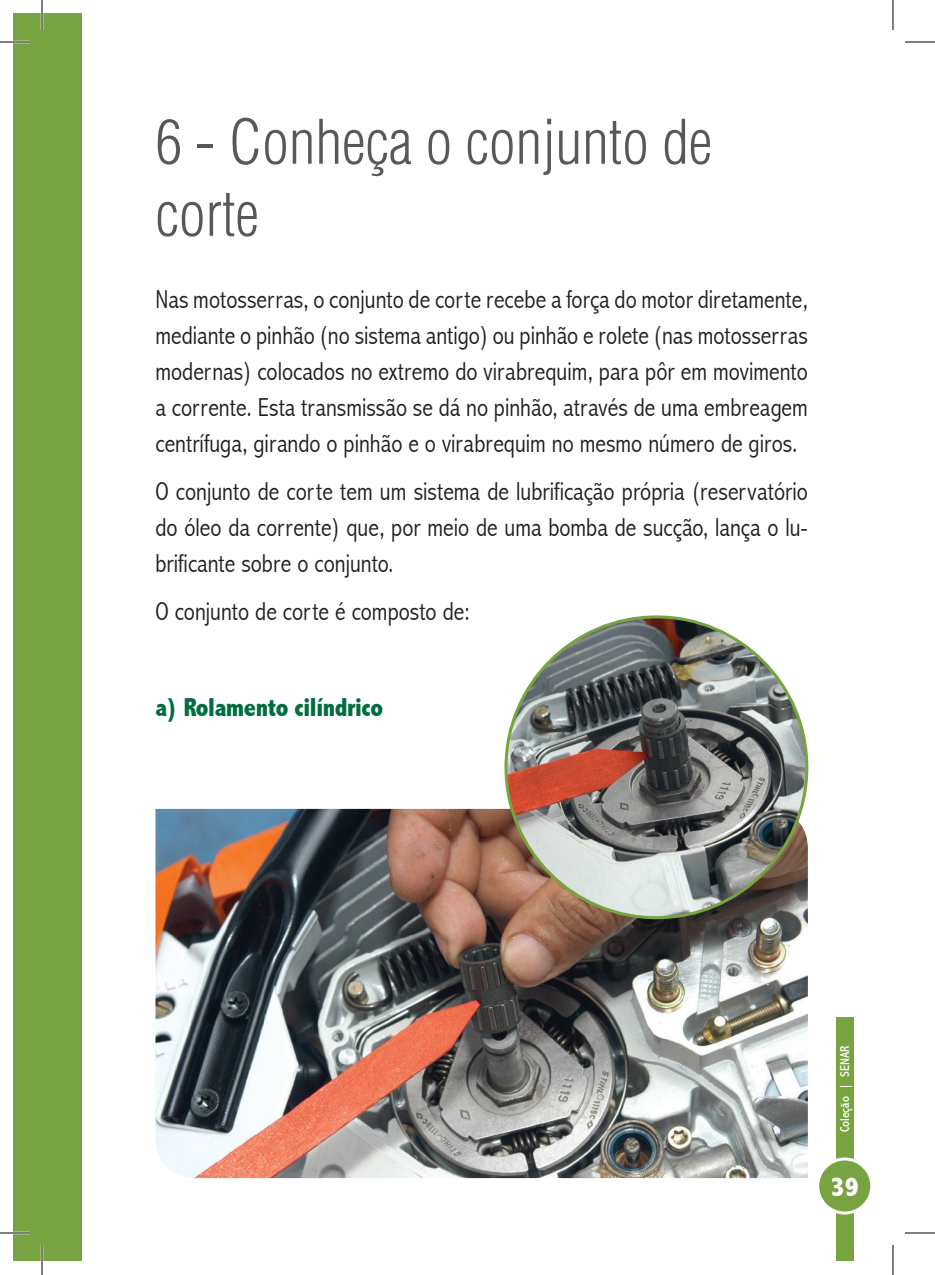
<style>
.page{position:relative;width:935px;height:1275px;background:#fff}
.page>*{position:absolute;margin:0;border:0;box-sizing:border-box;transform-origin:0 0}
.t1{font:300 condensed 60px/72px "Helvetica LT Std";color:#57585a}
.t2{font:800 condensed 28px "Abadi";color:#fff}
.t3{font:300 condensed 26px/36px "Abadi";color:#231f20;text-align:justify}
.t4{font:800 condensed 26px "Abadi";letter-spacing:-.015em;color:#026e3f}
.t5{font:condensed 13px "Abadi";color:#fff}
</style>
<div class="page">
<div style="left:836px;top:1017px;width:17px;height:244px;background:#78a341"></div>
<div style="left:817px;top:1159px;width:54px;height:54px;background:#78a341;border-radius:50%"></div>
<div style="left:816px;top:1157px;width:57px;height:57px;border:3px solid #fff;border-radius:50%"></div>
<div style="left:14px;top:14px;width:28px;height:1247px;background:#78a341"></div>
<div style="left:42px;top:14px;width:40px;height:1247px;background:#78a341"></div>
<img style="left:155px;top:809px;width:652px;height:369px">
<img style="left:506px;top:617px;width:300px;height:300px;border-radius:150px">
<hr style="left:0;top:41px;width:30px;height:2px;background:#fff">
<hr style="left:0;top:1231px;width:30px;height:3px;background:#fff">
<hr style="left:41px;top:0;width:2px;height:30px;background:#fff">
<hr style="left:41px;top:1245px;width:2px;height:30px;background:#fff">
<hr style="left:0;top:42px;width:30px;height:1px;background:#000">
<hr style="left:904px;top:42px;width:30px;height:1px;background:#000">
<hr style="left:0;top:1232px;width:30px;height:1px;background:#000">
<hr style="left:904px;top:1232px;width:30px;height:1px;background:#000">
<hr style="left:42px;top:0;width:1px;height:30px;background:#000">
<hr style="left:42px;top:1245px;width:1px;height:30px;background:#000">
<hr style="left:892px;top:0;width:1px;height:30px;background:#000">
<hr style="left:892px;top:1245px;width:1px;height:30px;background:#000">
<h1 class="t1" style="left:155px;top:106px;width:558px">6 - Conheça o conjunto de corte</h1>
<p class="t3" style="left:155px;top:281px;width:653px">Nas motosserras, o conjunto de corte recebe a força do motor diretamente, mediante o pinhão (no sistema antigo) ou pinhão e rolete (nas motosserras modernas) colocados no extremo do virabrequim, para pôr em movimento a corrente. Esta transmissão se dá no pinhão, através de uma embreagem centrífuga, girando o pinhão e o virabrequim no mesmo número de giros.</p>
<p class="t3" style="left:155px;top:473px;width:653px">O conjunto de corte tem um sistema de lubrificação própria (reservatório do óleo da corrente) que, por meio de uma bomba de sucção, lança o lu&shy;brificante sobre o conjunto.</p>
<p class="t3" style="left:155px;top:593px;width:316px">O conjunto de corte é composto de:</p>
<p class="t4" style="left:155px;top:692px;width:229px">a) Rolamento cilíndrico</p>
<p class="t5" style="left:837px;top:1132px;width:88px;rotate:-90deg">Coleção | SENAR</p>
<p class="t2" style="left:830px;top:1170px;width:30px">39</p>
</div>
